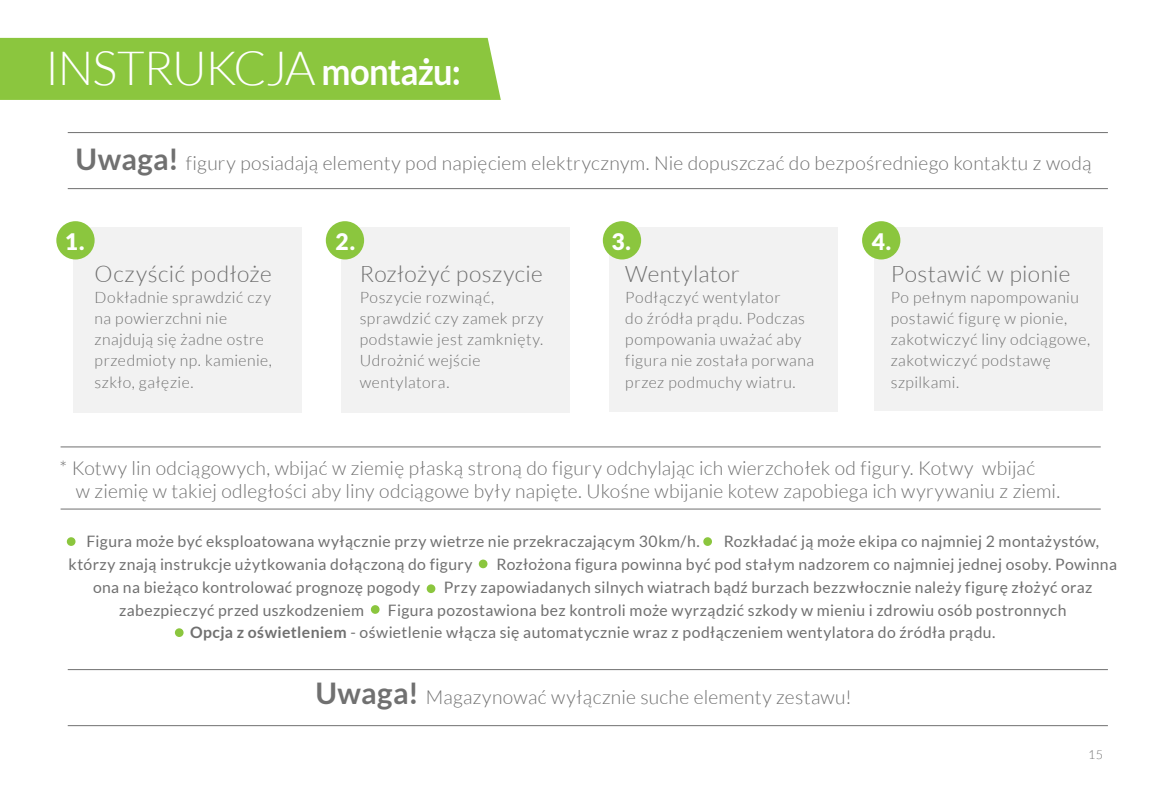
<style>
.page{position:relative;width:1166px;height:804px;background:#fff}
.page>*{position:absolute;margin:0;border:0;box-sizing:border-box;transform-origin:0 0}
.t1{font:300 47.25px "Lato";letter-spacing:-.025em;color:#fff}
.t2{font:300 22.75px "Lato";letter-spacing:.02em;color:#707070}
.t3{font:900 22.75px "Lato";color:#fff}
.t4{font:300 19.25px/22.8px "Lato";letter-spacing:.015em;color:#707070}
.t5{font:15.75px/22.8px "Lato";letter-spacing:.02em;color:#707070}
.t6{font:300 15.75px/21px "Lato";letter-spacing:.035em;color:#707070}
.t7{font:300 12.42px "Lato";color:#707070}
.s1{font-weight:700;font-size:36.75px}
.s2{font-weight:700;font-size:29.75px}
.s3{font-weight:700}
</style>
<div class="page">
<div style="left:0;top:38px;width:501px;height:62px;background:#8bc63e"></div>
<hr style="left:61px;top:446px;width:1040px;height:1px;background:#707070">
<hr style="left:61px;top:509px;width:1040px;height:1px;background:#707070">
<div style="left:73px;top:227px;width:228px;height:186px;background:#f2f2f2"></div>
<div style="left:57px;top:222px;width:37px;height:36px;background:#8bc63e;border-radius:50%"></div>
<div style="left:56px;top:221px;width:39px;height:38px;border:2px solid #8bc63e;border-radius:50%"></div>
<div style="left:341px;top:227px;width:228px;height:186px;background:#f2f2f2"></div>
<div style="left:327px;top:222px;width:36px;height:36px;background:#8bc63e;border-radius:50%"></div>
<div style="left:326px;top:221px;width:38px;height:38px;border:2px solid #8bc63e;border-radius:50%"></div>
<div style="left:874px;top:227px;width:229px;height:183px;background:#f2f2f2"></div>
<div style="left:863px;top:222px;width:36px;height:36px;background:#8bc63e;border-radius:50%"></div>
<div style="left:862px;top:221px;width:38px;height:38px;border:2px solid #8bc63e;border-radius:50%"></div>
<div style="left:609px;top:227px;width:228px;height:184px;background:#f2f2f2"></div>
<div style="left:604px;top:222px;width:36px;height:36px;background:#8bc63e;border-radius:50%"></div>
<div style="left:603px;top:221px;width:38px;height:38px;border:2px solid #8bc63e;border-radius:50%"></div>
<hr style="left:68px;top:725px;width:1040px;height:1px;background:#707070">
<hr style="left:68px;top:669px;width:1040px;height:1px;background:#707070">
<hr style="left:68px;top:188px;width:1040px;height:1px;background:#707070">
<hr style="left:68px;top:132px;width:1040px;height:1px;background:#707070">
<div style="left:68px;top:538px;width:7px;height:7px;background:#8bc63e;border-radius:50%"></div>
<div style="left:67px;top:537px;width:8px;height:9px;border:2px solid #8bc63e;border-radius:50%"></div>
<div style="left:372px;top:606px;width:7px;height:7px;background:#8bc63e;border-radius:50%"></div>
<div style="left:371px;top:605px;width:8px;height:9px;border:2px solid #8bc63e;border-radius:50%"></div>
<div style="left:176px;top:629px;width:7px;height:7px;background:#8bc63e;border-radius:50%"></div>
<div style="left:175px;top:628px;width:9px;height:9px;border:2px solid #8bc63e;border-radius:50%"></div>
<div style="left:704px;top:538px;width:7px;height:7px;background:#8bc63e;border-radius:50%"></div>
<div style="left:703px;top:537px;width:9px;height:9px;border:2px solid #8bc63e;border-radius:50%"></div>
<div style="left:480px;top:560px;width:7px;height:7px;background:#8bc63e;border-radius:50%"></div>
<div style="left:479px;top:559px;width:8px;height:9px;border:2px solid #8bc63e;border-radius:50%"></div>
<div style="left:427px;top:585px;width:7px;height:7px;background:#8bc63e;border-radius:50%"></div>
<div style="left:427px;top:584px;width:8px;height:9px;border:2px solid #8bc63e;border-radius:50%"></div>
<p class="t1" style="left:45px;top:43px;width:417px">INSTRUKCJA <span class="s1">montażu:</span></p>
<p class="t4" style="left:75px;top:152px;width:1017px"><span class="s2">Uwaga!</span> figury posiadają elementy pod napięciem elektrycznym. Nie dopuszczać do bezpośredniego kontaktu z wodą</p>
<p class="t3" style="left:65px;top:228px;width:21px">1.</p>
<p class="t2" style="left:95px;top:262px;width:179px">Oczyścić podłoże</p>
<p class="t6" style="left:95px;top:287px;width:179px">Dokładnie sprawdzić czy na powierzchni nie znajdują się żadne ostre przedmioty np. kamienie, szkło, gałęzie.</p>
<p class="t3" style="left:336px;top:228px;width:21px">2.</p>
<p class="t2" style="left:360px;top:262px;width:184px">Rozłożyć poszycie</p>
<p class="t6" style="left:360px;top:287px;width:185px">Poszycie rozwinąć, sprawdzić czy zamek przy podstawie jest zamknięty.<br>Udrożnić wejście wentylatora.</p>
<p class="t3" style="left:611px;top:228px;width:21px">3.</p>
<p class="t3" style="left:872px;top:228px;width:21px">4.</p>
<p class="t2" style="left:625px;top:262px;width:116px">Wentylator</p>
<p class="t6" style="left:625px;top:287px;width:190px">Podłączyć wentylator<br>do źródła prądu. Podczas pompowania uważać aby figura nie została porwana przez podmuchy wiatru.</p>
<p class="t2" style="left:891px;top:262px;width:181px">Postawić w pionie</p>
<p class="t6" style="left:891px;top:287px;width:201px">Po pełnym napompowaniu postawić figurę w pionie, zakotwiczyć liny odciągowe, zakotwiczyć podstawę szpilkami.</p>
<p class="t4" style="left:76px;top:457px;width:986px;text-indent:-16px">* Kotwy lin odciągowych, wbijać w ziemię płaską stroną do figury odchylając ich wierzchołek od figury. Kotwy wbijać<br>w ziemię w takiej odległości aby liny odciągowe były napięte. Ukośne wbijanie kotew zapobiega ich wyrywaniu z ziemi.</p>
<p class="t5" style="left:86px;top:530px;width:615px">Figura może być eksploatowana wyłącznie przy wietrze nie przekraczającym 30km/h.</p>
<p class="t5" style="left:724px;top:530px;width:377px">Rozkładać ją może ekipa co najmniej 2 montażystów,</p>
<p class="t5" style="left:69px;top:553px;width:405px">którzy znają instrukcje użytkowania dołączoną do figury</p>
<p class="t5" style="left:496px;top:553px;width:622px">Rozłożona figura powinna być pod stałym nadzorem co najmniej jednej osoby. Powinna</p>
<p class="t5" style="left:93px;top:576px;width:328px">ona na bieżąco kontrolować prognozę pogody</p>
<p class="t5" style="left:444px;top:576px;width:650px">Przy zapowiadanych silnych wiatrach bądź burzach bezzwłocznie należy figurę złożyć oraz</p>
<p class="t5" style="left:119px;top:598px;width:246px">zabezpieczyć przed uszkodzeniem</p>
<p class="t5" style="left:190px;top:598px;width:878px;text-indent:198px">Figura pozostawiona bez kontroli może wyrządzić szkody w mieniu i zdrowiu osób postronnych<br><span class="s3">Opcja z oświetleniem</span> - oświetlenie włącza się automatycznie wraz z podłączeniem wentylatora do źródła prądu.</p>
<p class="t4" style="left:315px;top:686px;width:538px"><span class="s2">Uwaga!</span> Magazynować wyłącznie suche elementy zestawu!</p>
<p class="t7" style="left:1088px;top:748px;width:16px">15</p>
</div>
